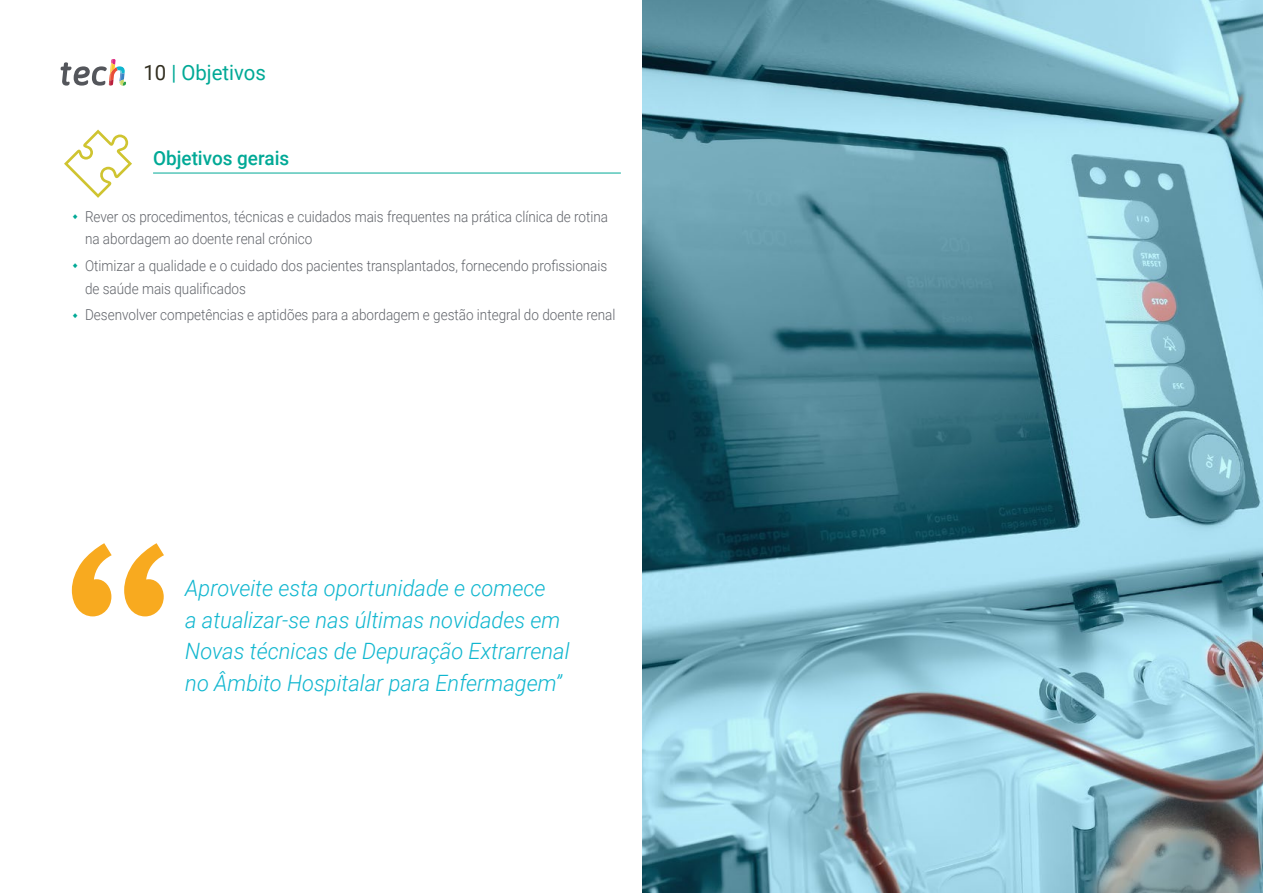
<style>
.page{position:relative;width:1263px;height:893px;background:#fff}
.page>*{position:absolute;margin:0;border:0;box-sizing:border-box;transform-origin:0 0}
.t1{font:italic 300 22.5px/31.5px "Roboto";color:#0fb6cf}
.t2{font:21px "Roboto";color:#00a996}
.t3{font:500 19.5px "Roboto";color:#00a996}
.t4{font:300 15px/22.5px "Roboto";color:#61646a;scale:.9 1}
.s1{color:#312e20}
</style>
<div class="page">
<hr style="left:153px;top:173px;width:468px;height:1px;background:#00a996">
<svg style="left:64px;top:130px;width:68px;height:68px"></svg>
<img style="left:642px;top:0;width:621px;height:893px">
<svg style="left:61px;top:59px;width:65px;height:27px"></svg>
<svg style="left:72px;top:543px;width:92px;height:73px"></svg>
<h2 class="t2" style="left:144px;top:57px;width:124px"><span class="s1">10</span> | Objetivos</h2>
<h3 class="t3" style="left:153px;top:144px;width:138px">Objetivos gerais</h3>
<p class="t4" style="left:85px;top:205px;width:583px">Rever os procedimentos, técnicas e cuidados mais frequentes na prática clínica de rotina na abordagem ao doente renal crónico</p>
<p class="t4" style="left:85px;top:254px;width:582px">Otimizar a qualidade e o cuidado dos pacientes transplantados, fornecendo profissionais de saúde mais qualificados</p>
<p class="t4" style="left:85px;top:303px;width:591px">Desenvolver competências e aptidões para a abordagem e gestão integral do doente renal</p>
<h1 class="t1" style="left:185px;top:572px;width:386px">Aproveite esta oportunidade e comece<br>a atualizar-se nas últimas novidades em Novas técnicas de Depuração Extrarrenal no Âmbito Hospitalar para Enfermagem”</h1>
</div>
